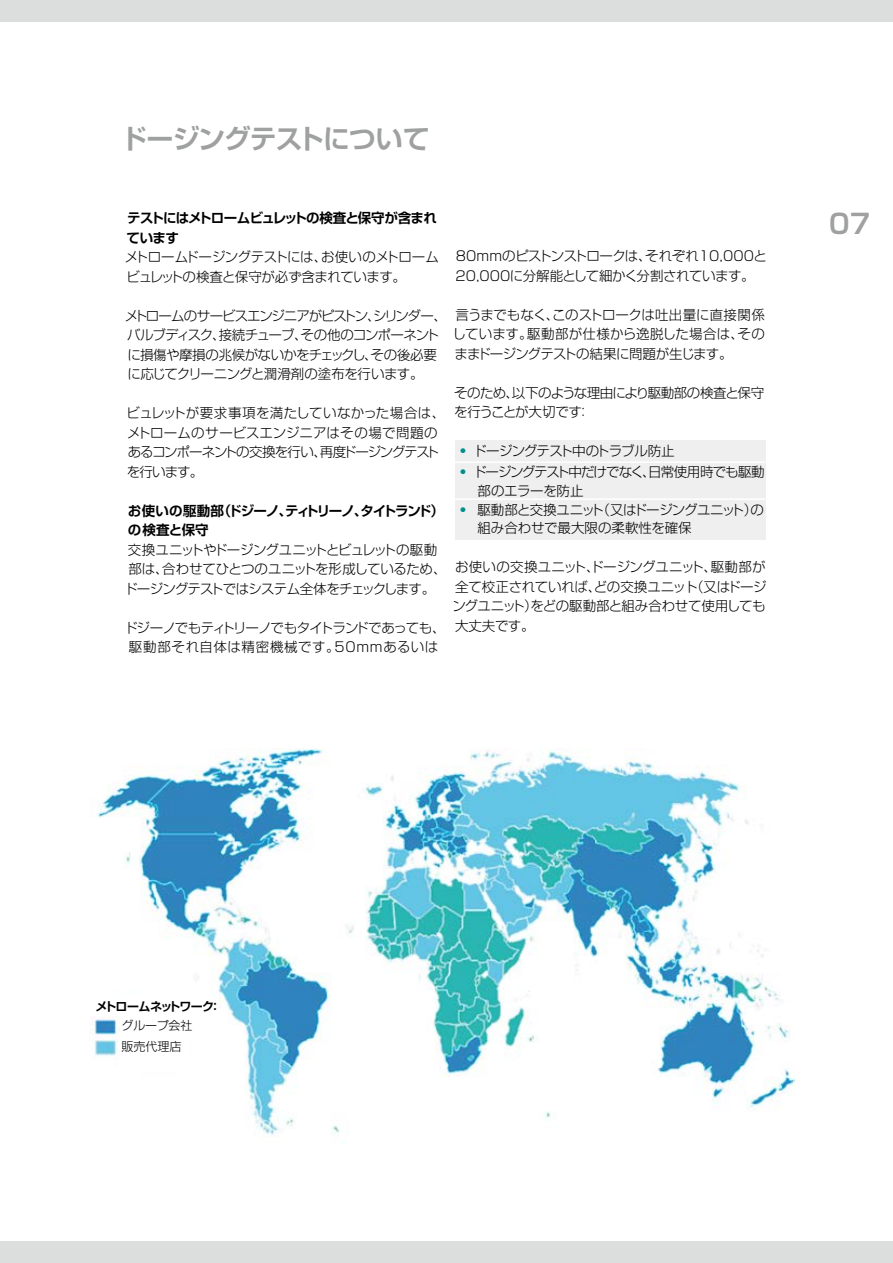
<style>
.page{position:relative;width:893px;height:1263px;background:#fff}
.page>*{position:absolute;margin:0;border:0;box-sizing:border-box;transform-origin:0 0}
.t1{font:700 27px "Shin Go Pro De";letter-spacing:-.035em;color:#9fa0a0}
.t2{font:300 13.5px/19.5px "Shin Go Pro";letter-spacing:-.035em;color:#000}
.t3{font:300 13.5px/19.5px "Shin Go Pro";letter-spacing:-.065em;color:#000}
.t4{font:300 13.5px/18.9px "Shin Go Pro";letter-spacing:-.055em;color:#000}
.t5{font:700 13.5px/19.5px "Shin Go Pro De";letter-spacing:-.055em;color:#000}
.t6{font:700 12px "Shin Go Pro De";letter-spacing:-.07em;color:#000}
.t7{font:300 12px/21.8px "Shin Go Pro";color:#000}
.s1{font-family:"Shin Go Pro De";font-weight:700;color:#00908c}
</style>
<div class="page">
<div style="left:0;top:0;width:893px;height:21px;background:#dcdddd"></div>
<div style="left:0;top:1242px;width:893px;height:21px;background:#dcdddd"></div>
<div style="left:455px;top:441px;width:310px;height:99px;background:#efefef"></div>
<hr style="left:455px;top:461px;width:310px;height:2px;background:#fff">
<hr style="left:455px;top:498px;width:310px;height:2px;background:#fff">
<img style="left:89px;top:748px;width:705px;height:387px">
<div style="left:89px;top:995px;width:102px;height:21px;background:#fff"></div>
<div style="left:120px;top:1016px;width:68px;height:55px;background:#fff"></div>
<h1 class="t1" style="left:120px;top:116px;width:311px">ドージングテストについて</h1>
<p class="t5" style="left:127px;top:207px;width:312px">テストにはメトロームビュレットの検査と保守が含まれています</p>
<p class="t2" style="left:125px;top:246px;width:316px">メトロームドージングテストには、お使いのメトロームビュレットの検査と保守が必ず含まれています。</p>
<p class="t3" style="left:125px;top:304px;width:324px">メトロームのサービスエンジニアがピストン、シリンダー、バルブディスク、接続チューブ、その他のコンポーネントに損傷や摩損の兆候がないかをチェックし、その後必要に応じてクリーニングと潤滑剤の塗布を行います。</p>
<p class="t2" style="left:127px;top:402px;width:320px">ビュレットが要求事項を満たしていなかった場合は、メトロームのサービスエンジニアはその場で問題のあるコンポーネントの交換を行い、再度ドージングテストを行います。</p>
<p class="t5" style="left:128px;top:499px;width:318px">お使いの駆動部（ドジーノ、ティトリーノ、タイトランド）の検査と保守</p>
<p class="t3" style="left:128px;top:538px;width:311px">交換ユニットやドージングユニットとビュレットの駆動</p>
<p class="t2" style="left:128px;top:558px;width:320px">部は、合わせてひとつのユニットを形成しているため、</p>
<p class="t4" style="left:124px;top:577px;width:313px">ドージングテストではシステム全体をチェックします。</p>
<p class="t2" style="left:124px;top:616px;width:323px;text-align:center">ドジーノでもティトリーノでもタイトランドであっても、駆動部それ自体は精密機械です。50mmあるいは</p>
<p class="t2" style="left:456px;top:245px;width:313px">80mmのピストンストロークは、それぞれ10,000と<br>20,000に分解能として細かく分割されています。</p>
<p class="t2" style="left:452px;top:303px;width:314px;text-align:justify">言うまでもなく、このストロークは吐出量に直接関係しています。駆動部が仕様から逸脱した場合は、そのままドージングテストの結果に問題が生じます。</p>
<p class="t2" style="left:454px;top:381px;width:312px">そのため、以下のような理由により駆動部の検査と保守を行うことが大切です：</p>
<p class="t4" style="left:460px;top:440px;width:216px"><span class="s1">•</span> ドージングテスト中のトラブル防止</p>
<p class="t4" style="left:477px;top:461px;width:289px;text-indent:-18px"><span class="s1">•</span> ドージングテスト中だけでなく、日常使用時でも駆動部のエラーを防止</p>
<p class="t2" style="left:477px;top:499px;width:288px;line-height:18px;text-indent:-18px"><span class="s1">•</span> 駆動部と交換ユニット（又はドージングユニット）の組み合わせで最大限の柔軟性を確保</p>
<p class="t2" style="left:452px;top:556px;width:316px;text-align:justify">お使いの交換ユニット、ドージングユニット、駆動部が全て校正されていれば、どの交換ユニット（又はドージングユニット）をどの駆動部と組み合わせて使用しても大丈夫です。</p>
<h1 class="t1" style="left:829px;top:201px;width:42px">07</h1>
<p class="t6" style="left:96px;top:996px;width:127px">メトロームネットワーク：</p>
<p class="t7" style="left:122px;top:1013px;width:73px">グループ会社販売代理店</p>
</div>
